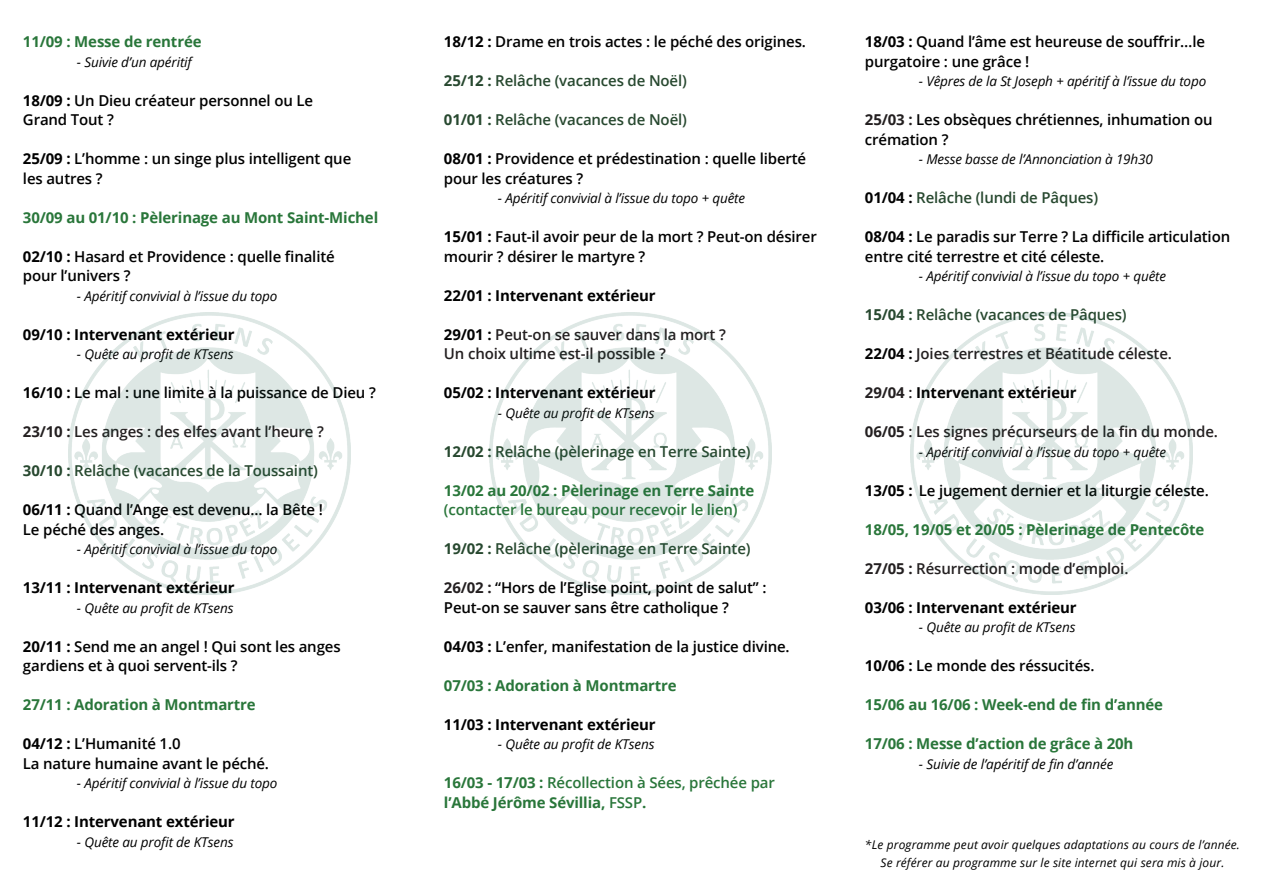
<style>
.page{position:relative;width:1263px;height:893px;background:#fff}
.page>*{position:absolute;margin:0;border:0;box-sizing:border-box;transform-origin:0 0}
.Couverture_-_Serif{font:600 15px/19.5px "Open Sans";letter-spacing:-.01em;color:#000}
.Couverture_-_Serif-2{font:700 15px/19.5px "Open Sans";letter-spacing:-.01em;color:#29763a}
.Couverture_-_Serif-3{font:600 15px "Open Sans";letter-spacing:-.01em;color:#27482f}
.Couverture_-_Serif-4{font:600 15px/19.5px "Open Sans";letter-spacing:-.01em;color:#231f20}
.Couverture_-_Serif-5{font:700 15px "Open Sans";letter-spacing:-.01em;color:#000}
.Couverture_-_Serif-6{font:600 15px "Open Sans";letter-spacing:-.01em;color:#29763a}
.Couverture_-_Serif-7{font:italic 13.5px "Open Sans";letter-spacing:-.01em;color:#000}
.Couverture_-_Serif-8{font:italic 12px/18px "Open Sans";letter-spacing:.01em;color:#000;text-align:center}
.s1{font-weight:700}
.s2{font-weight:700;color:#000}
.s3{font-weight:700;color:#231f20}
.s4{font-weight:600}
.s5{color:#231f20}
.s6{font-weight:600;color:#231f20}
</style>
<div class="page">
<img style="left:490px;top:312px;width:282px;height:283px">
<img style="left:911px;top:312px;width:282px;height:283px">
<img style="left:69px;top:312px;width:282px;height:283px">
<p class="Couverture_-_Serif-2" style="left:23px;top:32px;width:180px">11/09 : Messe de rentrée</p>
<p class="Couverture_-_Serif-7" style="left:77px;top:52px;width:116px">- Suivie d’un apéritif</p>
<p class="Couverture_-_Serif" style="left:23px;top:90px;width:292px"><span class="s1">18/09 :</span> Un Dieu créateur personnel ou Le<br>Grand Tout ?</p>
<p class="Couverture_-_Serif" style="left:23px;top:149px;width:330px"><span class="s1">25/09 :</span> L’homme : un singe plus intelligent que</p>
<p class="Couverture_-_Serif" style="left:23px;top:168px;width:81px">les autres ?</p>
<p class="Couverture_-_Serif-2" style="left:23px;top:207px;width:357px">30/09 au 01/10 : Pèlerinage au Mont Saint-Michel</p>
<p class="Couverture_-_Serif" style="left:23px;top:246px;width:313px"><span class="s1">02/10 :</span> Hasard et Providence : quelle finalité pour l’univers ?</p>
<p class="Couverture_-_Serif-7" style="left:77px;top:286px;width:202px">- Apéritif convivial à l’issue du topo</p>
<p class="Couverture_-_Serif-5" style="left:23px;top:324px;width:213px">09/10 : Intervenant extérieur</p>
<p class="Couverture_-_Serif-7" style="left:77px;top:345px;width:158px">- Quête au profit de KTsens</p>
<p class="Couverture_-_Serif" style="left:23px;top:383px;width:354px"><span class="s1">16/10 :</span> Le mal : une limite à la puissance de Dieu ?</p>
<p class="Couverture_-_Serif-4" style="left:23px;top:422px;width:302px"><span class="s1">23/10 :</span> Les anges : des elfes avant l’heure ?</p>
<p class="Couverture_-_Serif-3" style="left:23px;top:460px;width:296px"><span class="s1">30/10 :</span> Relâche (vacances de la Toussaint)</p>
<p class="Couverture_-_Serif" style="left:23px;top:500px;width:301px"><span class="s1">06/11 :</span> Quand l’Ange est devenu... la Bête !<br>Le péché des anges.</p>
<p class="Couverture_-_Serif-7" style="left:77px;top:540px;width:202px">- Apéritif convivial à l’issue du topo</p>
<p class="Couverture_-_Serif-5" style="left:23px;top:577px;width:213px">13/11 : Intervenant extérieur</p>
<p class="Couverture_-_Serif-7" style="left:77px;top:598px;width:158px">- Quête au profit de KTsens</p>
<p class="Couverture_-_Serif" style="left:23px;top:636px;width:319px"><span class="s1">20/11 :</span> Send me an angel ! Qui sont les anges gardiens et à quoi servent-ils ?</p>
<p class="Couverture_-_Serif-2" style="left:23px;top:695px;width:234px">27/11 : Adoration à Montmartre</p>
<p class="Couverture_-_Serif" style="left:23px;top:734px;width:248px"><span class="s1">04/12 :</span> L’Humanité 1.0<br>La nature humaine avant le péché.</p>
<p class="Couverture_-_Serif-7" style="left:77px;top:774px;width:202px">- Apéritif convivial à l’issue du topo</p>
<p class="Couverture_-_Serif-5" style="left:23px;top:811px;width:213px">11/12 : Intervenant extérieur</p>
<p class="Couverture_-_Serif-7" style="left:77px;top:832px;width:158px">- Quête au profit de KTsens</p>
<p class="Couverture_-_Serif" style="left:444px;top:32px;width:363px"><span class="s1">18/12 :</span> Drame en trois actes : le péché des origines.</p>
<p class="Couverture_-_Serif-3" style="left:444px;top:70px;width:244px"><span class="s1">25/12 :</span> Relâche (vacances de Noël)</p>
<p class="Couverture_-_Serif-3" style="left:444px;top:109px;width:244px"><span class="s1">01/01 :</span> Relâche (vacances de Noël)</p>
<p class="Couverture_-_Serif" style="left:444px;top:149px;width:364px"><span class="s1">08/01 :</span> Providence et prédestination : quelle liberté pour les créatures ?</p>
<p class="Couverture_-_Serif-7" style="left:498px;top:189px;width:249px">- Apéritif convivial à l’issue du topo + quête</p>
<p class="Couverture_-_Serif" style="left:444px;top:227px;width:374px"><span class="s1">15/01 :</span> Faut-il avoir peur de la mort ? Peut-on désirer mourir ? désirer le martyre ?</p>
<p class="Couverture_-_Serif-5" style="left:444px;top:285px;width:213px">22/01 : Intervenant extérieur</p>
<p class="Couverture_-_Serif-4" style="left:444px;top:324px;width:283px"><span class="s2">29/01 :</span> Peut-on se sauver dans la mort ?<br>Un choix ultime est-il possible ?</p>
<p class="Couverture_-_Serif-5" style="left:444px;top:382px;width:213px">05/02 : Intervenant extérieur</p>
<p class="Couverture_-_Serif-7" style="left:498px;top:403px;width:158px">- Quête au profit de KTsens</p>
<p class="Couverture_-_Serif-3" style="left:444px;top:441px;width:308px"><span class="s1">12/02 :</span> Relâche (pèlerinage en Terre Sainte)</p>
<p class="Couverture_-_Serif-2" style="left:444px;top:480px;width:312px">13/02 au 20/02 : Pèlerinage en Terre Sainte</p>
<p class="Couverture_-_Serif-6" style="left:444px;top:499px;width:295px">(contacter le bureau pour recevoir le lien)</p>
<p class="Couverture_-_Serif-3" style="left:444px;top:538px;width:308px"><span class="s1">19/02 :</span> Relâche (pèlerinage en Terre Sainte)</p>
<p class="Couverture_-_Serif" style="left:444px;top:578px;width:324px"><span class="s3">26/02 :</span> “Hors de l’Eglise point, point de salut” :<br>Peut-on se sauver sans être catholique ?</p>
<p class="Couverture_-_Serif" style="left:444px;top:636px;width:347px"><span class="s1">04/03 :</span> L’enfer, manifestation de la justice divine.</p>
<p class="Couverture_-_Serif-2" style="left:444px;top:675px;width:234px">07/03 : Adoration à Montmartre</p>
<p class="Couverture_-_Serif-5" style="left:444px;top:714px;width:213px">11/03 : Intervenant extérieur</p>
<p class="Couverture_-_Serif-7" style="left:498px;top:735px;width:158px">- Quête au profit de KTsens</p>
<p class="Couverture_-_Serif-2" style="left:444px;top:773px;width:332px">16/03 - 17/03 : <span class="s4">Récollection à Sées, prêchée par </span>l’Abbé Jérôme Sévillia, <span class="s4">FSSP</span>.</p>
<p class="Couverture_-_Serif" style="left:865px;top:32px;width:342px"><span class="s1">18/03 :</span> Quand l’âme est heureuse de souffrir…le purgatoire : une grâce !</p>
<p class="Couverture_-_Serif-7" style="left:919px;top:72px;width:289px">- Vêpres de la St Joseph + apéritif à l’issue du topo</p>
<p class="Couverture_-_Serif" style="left:865px;top:110px;width:349px"><span class="s3">25/03 :</span> Les obsèques chrétiennes, inhumation ou crémation ?</p>
<p class="Couverture_-_Serif-7" style="left:919px;top:150px;width:236px">- Messe basse de l’Annonciation à 19h30</p>
<p class="Couverture_-_Serif-3" style="left:865px;top:187px;width:235px"><span class="s2">01/04 :</span> Relâche (lundi de Pâques)</p>
<p class="Couverture_-_Serif" style="left:865px;top:227px;width:367px"><span class="s1">08/04 :</span> Le paradis sur Terre ? La difficile articulation entre cité terrestre et cité céleste.</p>
<p class="Couverture_-_Serif-7" style="left:919px;top:267px;width:249px">- Apéritif convivial à l’issue du topo + quête</p>
<p class="Couverture_-_Serif-3" style="left:865px;top:304px;width:263px"><span class="s1">15/04 :</span> Relâche (vacances de Pâques)</p>
<p class="Couverture_-_Serif-4" style="left:865px;top:344px;width:308px"><span class="s2">22/04 :</span> Joies terrestres et Béatitude céleste.</p>
<p class="Couverture_-_Serif-5" style="left:865px;top:382px;width:213px"><span class="s5">29/04</span> <span class="s6">:</span> Intervenant extérieur</p>
<p class="Couverture_-_Serif-4" style="left:865px;top:422px;width:354px"><span class="s1">06/05</span> : Les signes précurseurs de la fin du monde.</p>
<p class="Couverture_-_Serif-7" style="left:919px;top:442px;width:249px">- Apéritif convivial à l’issue du topo + quête</p>
<p class="Couverture_-_Serif" style="left:865px;top:480px;width:345px"><span class="s1">13/05 :</span> Le jugement dernier et la liturgie céleste.</p>
<p class="Couverture_-_Serif-2" style="left:865px;top:519px;width:341px">18/05, 19/05 et 20/05 : Pèlerinage de Pentecôte</p>
<p class="Couverture_-_Serif-4" style="left:865px;top:558px;width:265px"><span class="s1">27/05 :</span> Résurrection : mode d’emploi.</p>
<p class="Couverture_-_Serif-5" style="left:865px;top:597px;width:213px">03/06 : Intervenant extérieur</p>
<p class="Couverture_-_Serif-7" style="left:919px;top:618px;width:158px">- Quête au profit de KTsens</p>
<p class="Couverture_-_Serif" style="left:865px;top:656px;width:231px"><span class="s1">10/06 :</span> Le monde des réssucités.</p>
<p class="Couverture_-_Serif-2" style="left:865px;top:695px;width:300px">15/06 au 16/06 : Week-end de fin d’année</p>
<p class="Couverture_-_Serif-2" style="left:865px;top:734px;width:270px">17/06 : Messe d’action de grâce à 20h</p>
<p class="Couverture_-_Serif-7" style="left:919px;top:754px;width:196px">- Suivie de l’apéritif de fin d’année</p>
<p class="Couverture_-_Serif-8" style="left:865px;top:835px;width:376px">*Le programme peut avoir quelques adaptations au cours de l’année.<br>Se référer au programme sur le site internet qui sera mis à jour.</p>
</div>
